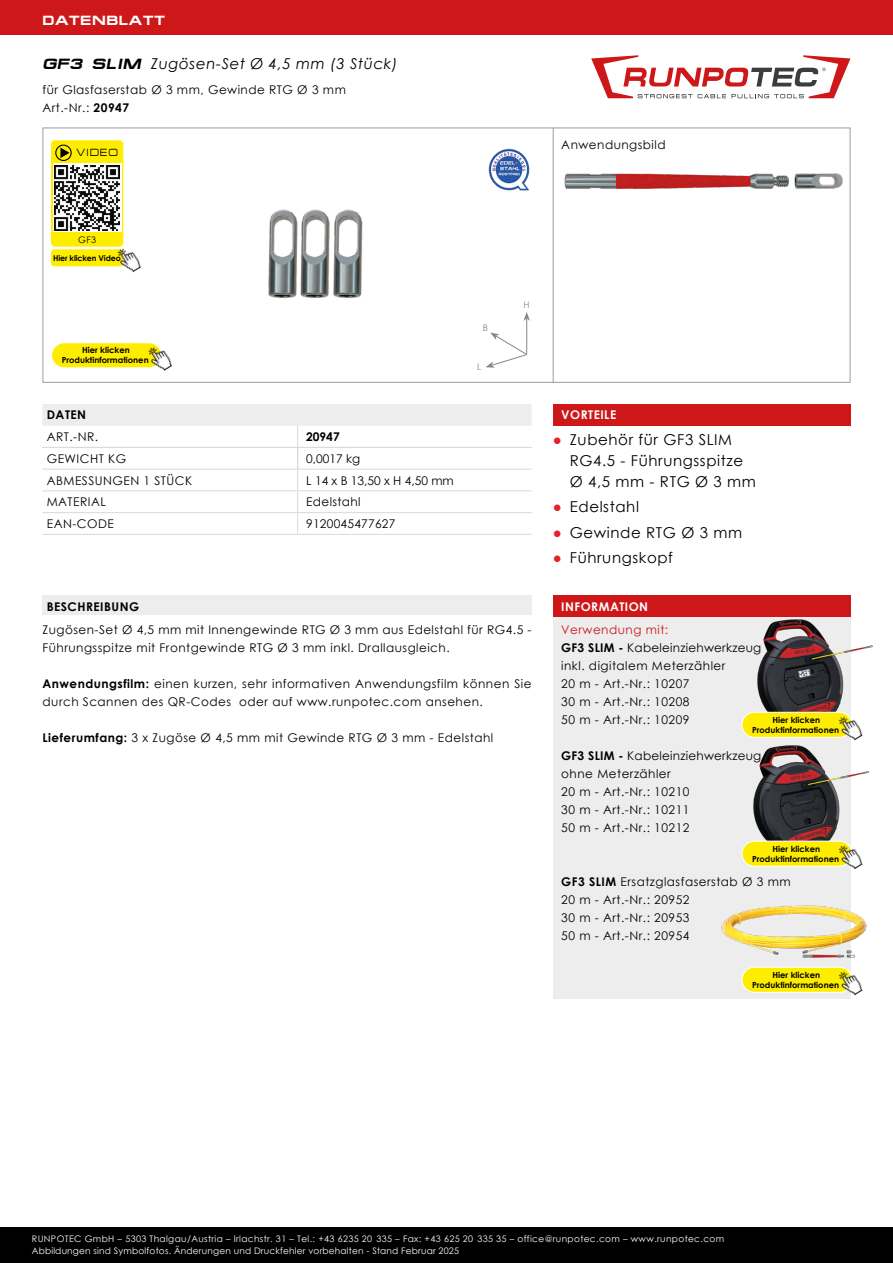
<style>
.page{position:relative;width:893px;height:1263px;background:#fff}
.page>*{position:absolute;margin:0;border:0;box-sizing:border-box;transform-origin:0 0}
.t1{font:15px/21px "Century Gothic";letter-spacing:.04em;color:#000}
.t2{font:italic 15px "Century Gothic";letter-spacing:.04em;color:#000}
.t3{font:700 13.5px "Micro Extended";letter-spacing:.04em;color:#fff}
.t4{font:12px/18px "Century Gothic";letter-spacing:.04em;color:#000}
.t5{font:700 12px "Century Gothic";letter-spacing:.04em;color:#000}
.t6{font:700 12px "Century Gothic";letter-spacing:.04em;color:#fff}
.t7{font:12px "Century Gothic";letter-spacing:.02em;color:#000}
.t8{font:10.5px "Micro Extended";letter-spacing:.08em;color:#000}
.t9{font:9px/12px "Century Gothic";letter-spacing:.04em;color:#fff}
.t10{font:9px "Century Gothic";color:#878787}
.t11{font:9px "Century Gothic";color:#000}
.t12{font:700 8.4px/10.1px "Century Gothic";color:#000;text-align:center}
.t13{font:700 7.95px "Century Gothic";letter-spacing:-.02em;color:#000}
.s1{font-family:"Micro Extended";font-weight:700}
.s2{font-weight:700}
.s3{color:#e52329}
.s4{color:#cd1719}
</style>
<div class="page">
<div style="left:43px;top:128px;width:807px;height:255px;border:1px solid #9d9d9c"></div>
<div style="left:0;top:0;width:893px;height:34px;background:#cd1719"></div>
<svg style="left:591px;top:55px;width:259px;height:43px"></svg>
<div style="left:0;top:1228px;width:893px;height:35px;background:#000"></div>
<svg style="left:43px;top:404px;width:488px;height:130px"></svg>
<hr style="left:43px;top:534px;width:255px;height:1px;background:#dadada">
<hr style="left:298px;top:534px;width:233px;height:1px;background:#dadada">
<div style="left:553px;top:404px;width:297px;height:21px;background:#cd1719"></div>
<hr style="left:553px;top:128px;width:1px;height:255px;background:#9d9d9c">
<div style="left:52px;top:343px;width:109px;height:25px;background:#ffed00;border-radius:13px"></div>
<div style="left:51px;top:342px;width:111px;height:26px;border:1px solid #fff;border-radius:13px"></div>
<img style="left:143px;top:342px;width:29px;height:29px">
<img style="left:268px;top:209px;width:95px;height:90px">
<hr style="left:526px;top:318px;width:1px;height:36px;background:#878787">
<svg style="left:523px;top:312px;width:7px;height:9px"></svg>
<svg style="left:485px;top:333px;width:42px;height:35px"></svg>
<img style="left:114px;top:243px;width:27px;height:29px">
<svg style="left:51px;top:140px;width:72px;height:126px"></svg>
<svg style="left:53px;top:164px;width:68px;height:68px"></svg>
<img style="left:55px;top:165px;width:65px;height:65px">
<img style="left:564px;top:173px;width:225px;height:16px">
<img style="left:794px;top:173px;width:48px;height:17px">
<div style="left:43px;top:595px;width:488px;height:19px;background:#ededed"></div>
<div style="left:553px;top:617px;width:297px;height:382px;background:#ededed"></div>
<div style="left:553px;top:595px;width:297px;height:22px;background:#cd1719"></div>
<img style="left:757px;top:619px;width:116px;height:93px">
<div style="left:742px;top:712px;width:110px;height:25px;background:#ffed00;border-radius:13px"></div>
<div style="left:741px;top:712px;width:111px;height:26px;border:1px solid #fff;border-radius:13px"></div>
<img style="left:834px;top:710px;width:32px;height:34px">
<img style="left:721px;top:905px;width:146px;height:55px">
<div style="left:742px;top:967px;width:110px;height:25px;background:#ffed00;border-radius:13px"></div>
<div style="left:741px;top:967px;width:111px;height:26px;border:1px solid #fff;border-radius:13px"></div>
<img style="left:834px;top:965px;width:29px;height:34px">
<img style="left:753px;top:744px;width:116px;height:97px">
<div style="left:742px;top:841px;width:110px;height:25px;background:#ffed00;border-radius:13px"></div>
<div style="left:741px;top:841px;width:111px;height:26px;border:1px solid #fff;border-radius:13px"></div>
<img style="left:834px;top:839px;width:32px;height:34px">
<img style="left:488px;top:148px;width:42px;height:43px">
<p class="t3" style="left:43px;top:13px;width:124px">DATENBLATT</p>
<p class="t2" style="left:43px;top:53px;width:357px"><span class="s1">GF3 SLIM</span> Zugösen-Set Ø 4,5 mm (3 Stück)</p>
<p class="t4" style="left:43px;top:81px;width:305px">für Glasfaserstab Ø 3 mm, Gewinde RTG Ø 3 mm<br>Art.-Nr.: <span class="s2">20947</span></p>
<p class="t8" style="left:77px;top:147px;width:43px">VIDEO</p>
<p class="t4" style="left:561px;top:136px;width:106px">Anwendungsbild</p>
<p class="t11" style="left:78px;top:233px;width:19px">GF3</p>
<p class="t13" style="left:53px;top:252px;width:69px">Hier klicken Video</p>
<p class="t12" style="left:62px;top:345px;width:89px">Hier klicken<br>Produktinformationen</p>
<p class="t5" style="left:47px;top:406px;width:41px">DATEN</p>
<p class="t4" style="left:47px;top:428px;width:53px">ART.-NR.</p>
<p class="t5" style="left:306px;top:428px;width:35px">20947</p>
<p class="t4" style="left:47px;top:449px;width:81px">GEWICHT KG</p>
<p class="t4" style="left:306px;top:449px;width:55px">0,0017 kg</p>
<p class="t4" style="left:47px;top:471px;width:147px">ABMESSUNGEN 1 STÜCK</p>
<p class="t4" style="left:306px;top:471px;width:149px">L 14 x B 13,50 x H 4,50 mm</p>
<p class="t4" style="left:47px;top:493px;width:61px">MATERIAL</p>
<p class="t4" style="left:306px;top:493px;width:56px">Edelstahl</p>
<p class="t4" style="left:47px;top:514px;width:69px">EAN-CODE</p>
<p class="t7" style="left:306px;top:515px;width:91px">9120045477627</p>
<p class="t10" style="left:483px;top:321px;width:7px">B</p>
<p class="t10" style="left:477px;top:361px;width:6px">L</p>
<p class="t5" style="left:47px;top:597px;width:94px">BESCHREIBUNG</p>
<p class="t10" style="left:524px;top:299px;width:8px">H</p>
<p class="t4" style="left:43px;top:621px;width:490px">Zugösen-Set Ø 4,5 mm mit Innengewinde RTG Ø 3 mm aus Edelstahl für RG4.5 -<br>Führungsspitze mit Frontgewinde RTG Ø 3 mm inkl. Drallausgleich.</p>
<p class="t4" style="left:43px;top:675px;width:490px"><span class="s2">Anwendungsfilm:</span> einen kurzen, sehr informativen Anwendungsfilm können Sie durch Scannen des QR-Codes oder auf www.runpotec.com ansehen.</p>
<p class="t4" style="left:43px;top:729px;width:452px"><span class="s2">Lieferumfang:</span> 3 x Zugöse Ø 4,5 mm mit Gewinde RTG Ø 3 mm - Edelstahl</p>
<p class="t6" style="left:561px;top:406px;width:56px">VORTEILE</p>
<p class="t1" style="left:570px;top:429px;width:188px;text-indent:-17px"><span class="s3">●</span> Zubehör für GF3 SLIM<br>RG4.5 - Führungsspitze<br>Ø 4,5 mm - RTG Ø 3 mm</p>
<p class="t1" style="left:553px;top:496px;width:88px"><span class="s3">●</span> Edelstahl</p>
<p class="t1" style="left:553px;top:521px;width:191px"><span class="s3">●</span> Gewinde RTG Ø 3 mm</p>
<p class="t1" style="left:553px;top:547px;width:122px"><span class="s3">●</span> Führungskopf</p>
<p class="t6" style="left:561px;top:597px;width:88px">INFORMATION</p>
<p class="t4" style="left:561px;top:621px;width:202px"><span class="s4">Verwendung mit:<br></span><span class="s2">GF3 SLIM -</span> Kabeleinziehwerkzeug inkl. digitalem Meterzähler<br>20 m - Art.-Nr.: 10207<br>30 m - Art.-Nr.: 10208<br>50 m - Art.-Nr.: 10209</p>
<p class="t4" style="left:561px;top:747px;width:202px"><span class="s2">GF3 SLIM -</span> Kabeleinziehwerkzeug ohne Meterzähler<br>20 m - Art.-Nr.: 10210<br>30 m - Art.-Nr.: 10211<br>50 m - Art.-Nr.: 10212</p>
<p class="t12" style="left:752px;top:714px;width:89px">Hier klicken<br>Produktinformationen</p>
<p class="t12" style="left:752px;top:843px;width:89px">Hier klicken<br>Produktinformationen</p>
<p class="t4" style="left:561px;top:873px;width:231px"><span class="s2">GF3 SLIM</span> Ersatzglasfaserstab Ø 3 mm<br>20 m - Art.-Nr.: 20952<br>30 m - Art.-Nr.: 20953<br>50 m - Art.-Nr.: 20954</p>
<p class="t12" style="left:752px;top:969px;width:89px">Hier klicken<br>Produktinformationen</p>
<p class="t9" style="left:32px;top:1233px;width:694px">RUNPOTEC GmbH – 5303 Thalgau/Austria – Irlachstr. 31 – Tel.: +43 6235 20 335 – Fax: +43 625 20 335 35 – office@runpotec.com – www.runpotec.com<br>Abbildungen sind Symbolfotos. Änderungen und Druckfehler vorbehalten - Stand Februar 2025</p>
</div>
